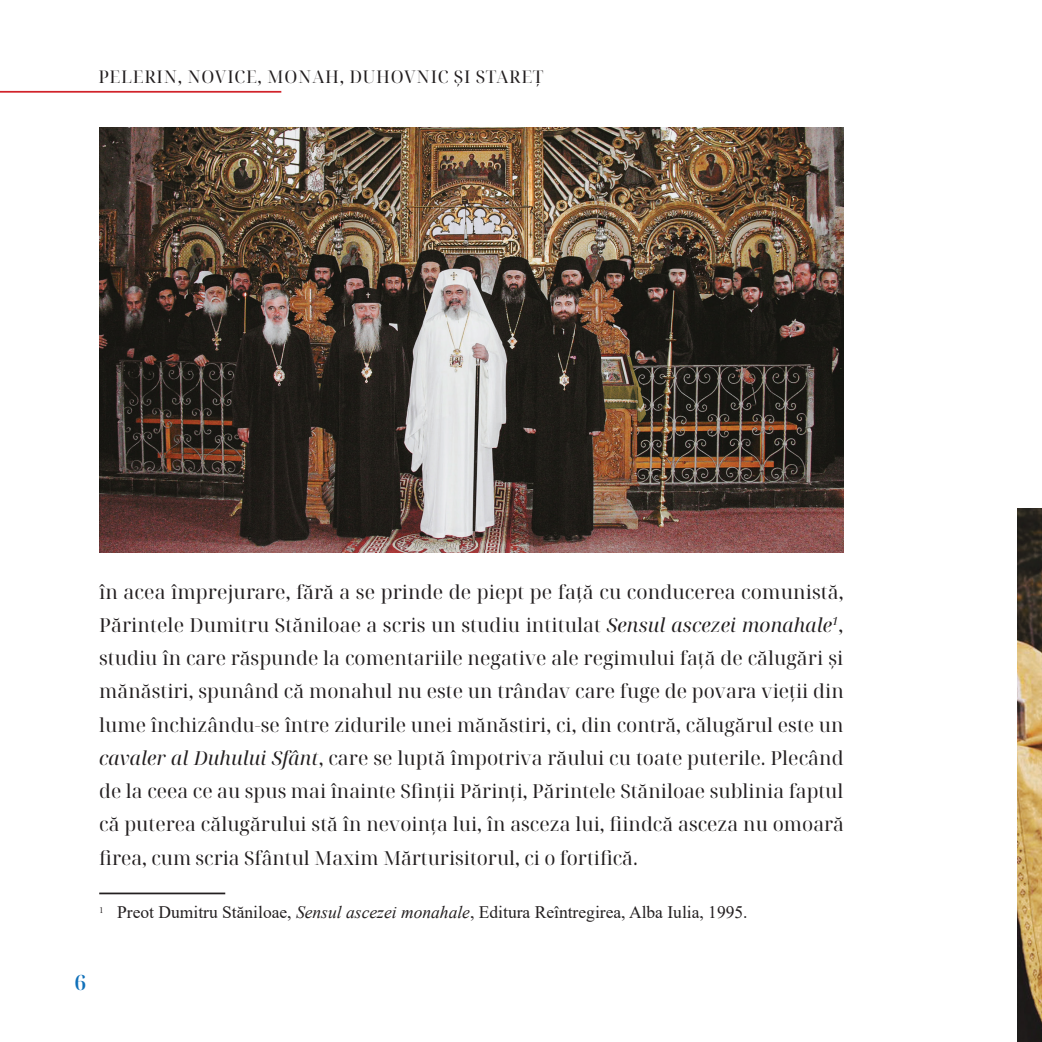
<style>
.page{position:relative;width:1042px;height:1042px;background:#fff}
.page>*{position:absolute;margin:0;border:0;box-sizing:border-box;transform-origin:0 0}
.t1{font:600 21px "Noto Serif Display";color:#1070b9}
.t2{font:19.25px/33.2px "Noto Serif Display";color:#231f20;text-align:justify}
.Note_subsol{font:17.5px "Times New Roman";color:#231f20}
.t3{font:17.5px "Noto Serif Display";letter-spacing:.04em;color:#231f20}
.s1{font-style:italic}
</style>
<div class="page">
<hr style="left:0;top:91px;width:281px;height:2px;background:#d1232a">
<hr style="left:99px;top:892px;width:126px;height:2px;background:#231f20">
<img style="left:1017px;top:508px;width:25px;height:534px">
<img style="left:99px;top:128px;width:744px;height:424px">
<p class="t3" style="left:98px;top:65px;width:447px">PELERIN, NOVICE, MONAH, DUHOVNIC ȘI STAREȚ</p>
<p class="t2" style="left:99px;top:576px;width:746px">în acea împrejurare, fără a se prinde de piept pe față cu conducerea comunistă, Părintele Dumitru Stăniloae a scris un studiu intitulat <span class="s1">Sensul ascezei monahale</span><sup>1</sup>, studiu în care răspunde la comentariile negative ale regimului față de călugări și mănăstiri, spunând că monahul nu este un trândav care fuge de povara vieții din lume închizându-se între zidurile unei mănăstiri, ci, din contră, călugărul este un <span class="s1">cavaler al Duhului Sfânt</span>, care se luptă împotriva răului cu toate puterile. Plecând de la ceea ce au spus mai înainte Sfinții Părinți, Părintele Stăniloae sublinia faptul că puterea călugărului stă în nevoința lui, în asceza lui, fiindcă asceza nu omoară firea, cum scria Sfântul Maxim Mărturisitorul, ci o fortifică.</p>
<p class="Note_subsol" style="left:99px;top:900px;width:650px"><sup>1</sup> Preot Dumitru Stăniloae, <span class="s1">Sensul ascezei monahale</span>, Editura Reîntregirea, Alba Iulia, 1995.</p>
<p class="t1" style="left:74px;top:968px;width:13px">6</p>
</div>
